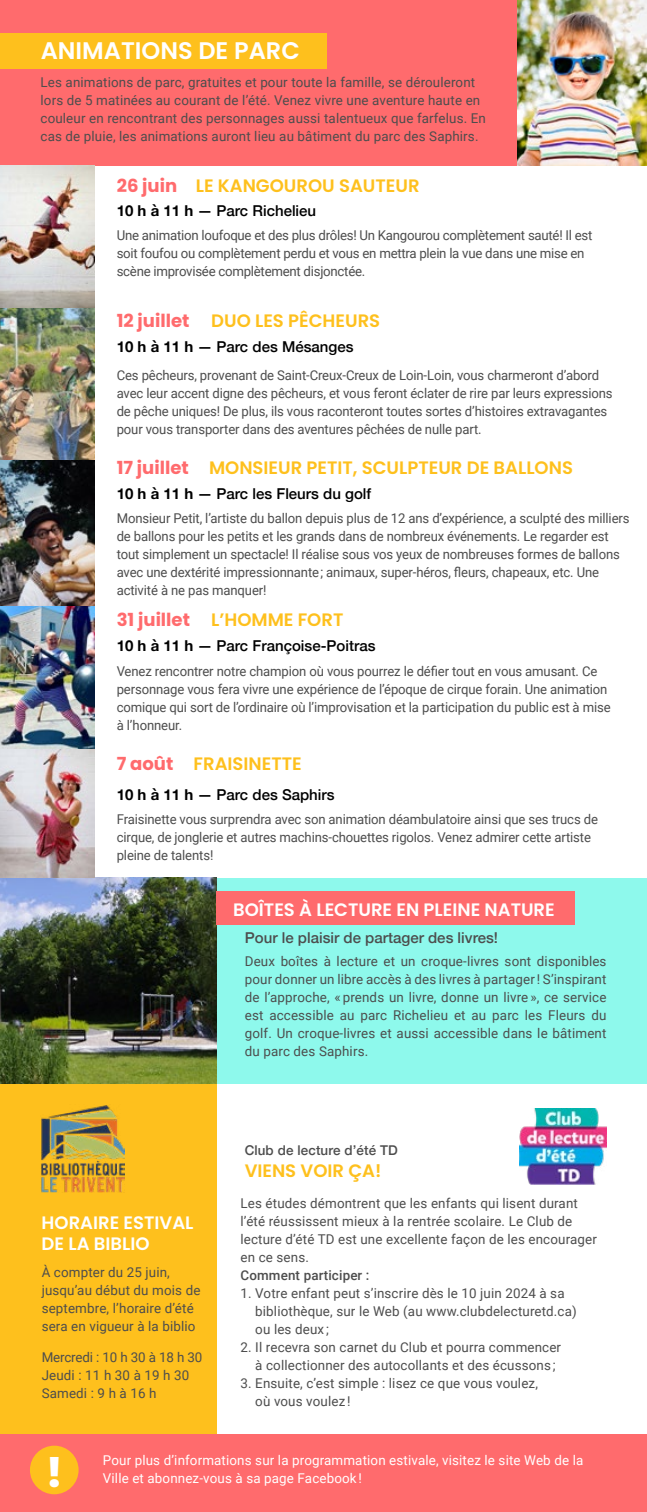
<style>
.page{position:relative;width:647px;height:1512px;background:#fff}
.page>*{position:absolute;margin:0;border:0;box-sizing:border-box;transform-origin:0 0}
.t1{font:800 40.5px "Poppins";color:#fff}
.t2{font:600 24px "Poppins";color:#fff}
.t3{font:600 18px "Poppins";color:#fec01d}
.t4{font:600 18px/21.6px "Poppins";color:#fff}
.t5{font:700 18px "Poppins";color:#ff6b6d}
.t6{font:500 15px "Helvetica Neue";color:#000}
.t7{font:500 15px "Helvetica Neue";color:#4d4d4d}
.t8{font:13.5px/18px "Roboto";letter-spacing:-.01em;color:#4d4d4d}
.t9{font:13.5px/18px "Roboto";letter-spacing:.01em;color:#4d4d4d}
.t10{font:13.5px "Roboto";letter-spacing:.01em;color:#fff}
.t11{font:500 13.5px "Helvetica Neue";letter-spacing:.01em;color:#4d4d4d}
.t12{font:500 13.5px "Roboto";letter-spacing:.01em;color:#4d4d4d}
.s1{font-weight:700}
</style>
<div class="page">
<img style="left:516px;top:0;width:130px;height:165px">
<div style="left:216px;top:878px;width:430px;height:205px;background:#8ef9ec"></div>
<div style="left:0;top:1083px;width:216px;height:360px;background:#fec01d"></div>
<img style="left:0;top:878px;width:216px;height:205px">
<img style="left:41px;top:1105px;width:84px;height:87px">
<div style="left:0;top:0;width:516px;height:165px;background:#ff6b6d"></div>
<div style="left:216px;top:892px;width:358px;height:33px;background:#ff6b6d"></div>
<img style="left:519px;top:1108px;width:87px;height:76px">
<div style="left:0;top:33px;width:327px;height:36px;background:#fec01d"></div>
<img style="left:0;top:165px;width:94px;height:713px">
<div style="left:0;top:1434px;width:646px;height:78px;background:#ff6b6d"></div>
<div style="left:30px;top:1446px;width:49px;height:48px;background:#fec01d;border-radius:50%"></div>
<h2 class="t2" style="left:41px;top:37px;width:260px">ANIMATIONS DE PARC</h2>
<p class="t9" style="left:41px;top:73px;width:446px">Les animations de parc, gratuites et pour toute la famille, se dérouleront lors de 5 matinées au courant de l’été. Venez vivre une aventure haute en couleur en rencontrant des personnages aussi talentueux que farfelus. En cas de pluie, les animations auront lieu au bâtiment du parc des Saphirs.</p>
<h3 class="t5" style="left:117px;top:175px;width:62px">26 juin</h3>
<h3 class="t3" style="left:196px;top:175px;width:225px">LE KANGOUROU SAUTEUR</h3>
<p class="t6" style="left:117px;top:199px;width:201px"><span class="s1">10 h à 11 h</span> — Parc Richelieu</p>
<p class="t8" style="left:117px;top:225px;width:477px">Une animation loufoque et des plus drôles! Un Kangourou complètement sauté! Il est soit foufou ou complètement perdu et vous en mettra plein la vue dans une mise en scène improvisée complètement disjonctée.</p>
<h3 class="t5" style="left:117px;top:310px;width:74px">12 juillet</h3>
<h3 class="t3" style="left:211px;top:310px;width:170px">DUO LES PÊCHEURS</h3>
<p class="t6" style="left:117px;top:335px;width:238px"><span class="s1">10 h à 11 h</span> — Parc des Mésanges</p>
<p class="t8" style="left:117px;top:366px;width:497px">Ces pêcheurs, provenant de Saint-Creux-Creux de Loin-Loin, vous charmeront d’abord avec leur accent digne des pêcheurs, et vous feront éclater de rire par leurs expressions de pêche uniques! De plus, ils vous raconteront toutes sortes d’histoires extravagantes pour vous transporter dans des aventures pêchées de nulle part.</p>
<h3 class="t5" style="left:117px;top:458px;width:73px">17 juillet</h3>
<h3 class="t3" style="left:209px;top:458px;width:365px">MONSIEUR PETIT, SCULPTEUR DE BALLONS</h3>
<p class="t6" style="left:117px;top:481px;width:256px"><span class="s1">10 h à 11 h</span> — Parc les Fleurs du golf</p>
<p class="t8" style="left:117px;top:509px;width:514px">Monsieur Petit, l’artiste du ballon depuis plus de 12 ans d’expérience, a sculpté des milliers de ballons pour les petits et les grands dans de nombreux événements. Le regarder est tout simplement un spectacle! Il réalise sous vos yeux de nombreuses formes de ballons avec une dextérité impressionnante ; animaux, super-héros, fleurs, chapeaux, etc. Une activité à ne pas manquer!</p>
<h3 class="t5" style="left:117px;top:609px;width:75px">31 juillet</h3>
<h3 class="t3" style="left:211px;top:609px;width:134px">L’HOMME FORT</h3>
<p class="t6" style="left:117px;top:634px;width:260px"><span class="s1">10 h à 11 h</span> — Parc Françoise-Poitras</p>
<p class="t8" style="left:117px;top:662px;width:495px">Venez rencontrer notre champion où vous pourrez le défier tout en vous amusant. Ce personnage vous fera vivre une expérience de l’époque de cirque forain. Une animation comique qui sort de l’ordinaire où l’improvisation et la participation du public est à mise à l’honneur.</p>
<h3 class="t5" style="left:117px;top:753px;width:58px">7 août</h3>
<h3 class="t3" style="left:193px;top:753px;width:110px">FRAISINETTE</h3>
<p class="t6" style="left:117px;top:782px;width:219px"><span class="s1">10 h à 11 h</span> — Parc des Saphirs</p>
<p class="t8" style="left:117px;top:810px;width:482px">Fraisinette vous surprendra avec son animation déambulatoire ainsi que ses trucs de cirque, de jonglerie et autres machins-chouettes rigolos. Venez admirer cette artiste pleine de talents!</p>
<h3 class="t4" style="left:233px;top:899px;width:323px">BOÎTES À LECTURE EN PLEINE NATURE</h3>
<p class="t7" style="left:245px;top:926px;width:254px">Pour le plaisir de partager des livres!</p>
<p class="t8" style="left:245px;top:952px;width:363px;text-align:justify">Deux boîtes à lecture et un croque-livres sont disponibles pour donner un libre accès à des livres à partager ! S’inspirant de l’approche, « prends un livre, donne un livre », ce service est accessible au parc Richelieu et au parc les Fleurs du golf. Un croque-livres et aussi accessible dans le bâtiment du parc des Saphirs.</p>
<h3 class="t4" style="left:42px;top:1212px;width:153px">HORAIRE ESTIVAL<br>DE LA BIBLIO</h3>
<p class="t9" style="left:42px;top:1262px;width:160px">À compter du 25 juin, jusqu’au début du mois de septembre, l’horaire d’été sera en vigueur à la biblio</p>
<p class="t9" style="left:42px;top:1348px;width:162px">Mercredi : 10 h 30 à 18 h 30<br>Jeudi : 11 h 30 à 19 h 30<br>Samedi : 9 h à 16 h</p>
<p class="t11" style="left:244px;top:1139px;width:155px">Club de lecture d’été TD</p>
<h3 class="t3" style="left:244px;top:1160px;width:138px">VIENS VOIR ÇA!</h3>
<p class="t9" style="left:240px;top:1193px;width:357px">Les études démontrent que les enfants qui lisent durant l’été réussissent mieux à la rentrée scolaire. Le Club de lecture d’été TD est une excellente façon de les encourager en ce sens.</p>
<p class="t12" style="left:240px;top:1265px;width:130px">Comment participer :</p>
<p class="t9" style="left:255px;top:1283px;width:323px;text-indent:-15px">1. Votre enfant peut s’inscrire dès le 10 juin 2024 à sa bibliothèque, sur le Web (au www.clubdelecturetd.ca) ou les deux ;</p>
<p class="t9" style="left:255px;top:1337px;width:307px;text-indent:-15px">2. Il recevra son carnet du Club et pourra commencer à collectionner des autocollants et des écussons ;</p>
<p class="t9" style="left:255px;top:1373px;width:284px;text-indent:-15px">3. Ensuite, c’est simple : lisez ce que vous voulez, où vous voulez !</p>
<h1 class="t1" style="left:46px;top:1449px;width:19px">!</h1>
<p class="t10" style="left:103px;top:1451px;width:481px">Pour plus d’informations sur la programmation estivale, visitez le site Web de la</p>
<p class="t10" style="left:103px;top:1469px;width:260px">Ville et abonnez-vous à sa page Facebook !</p>
</div>
